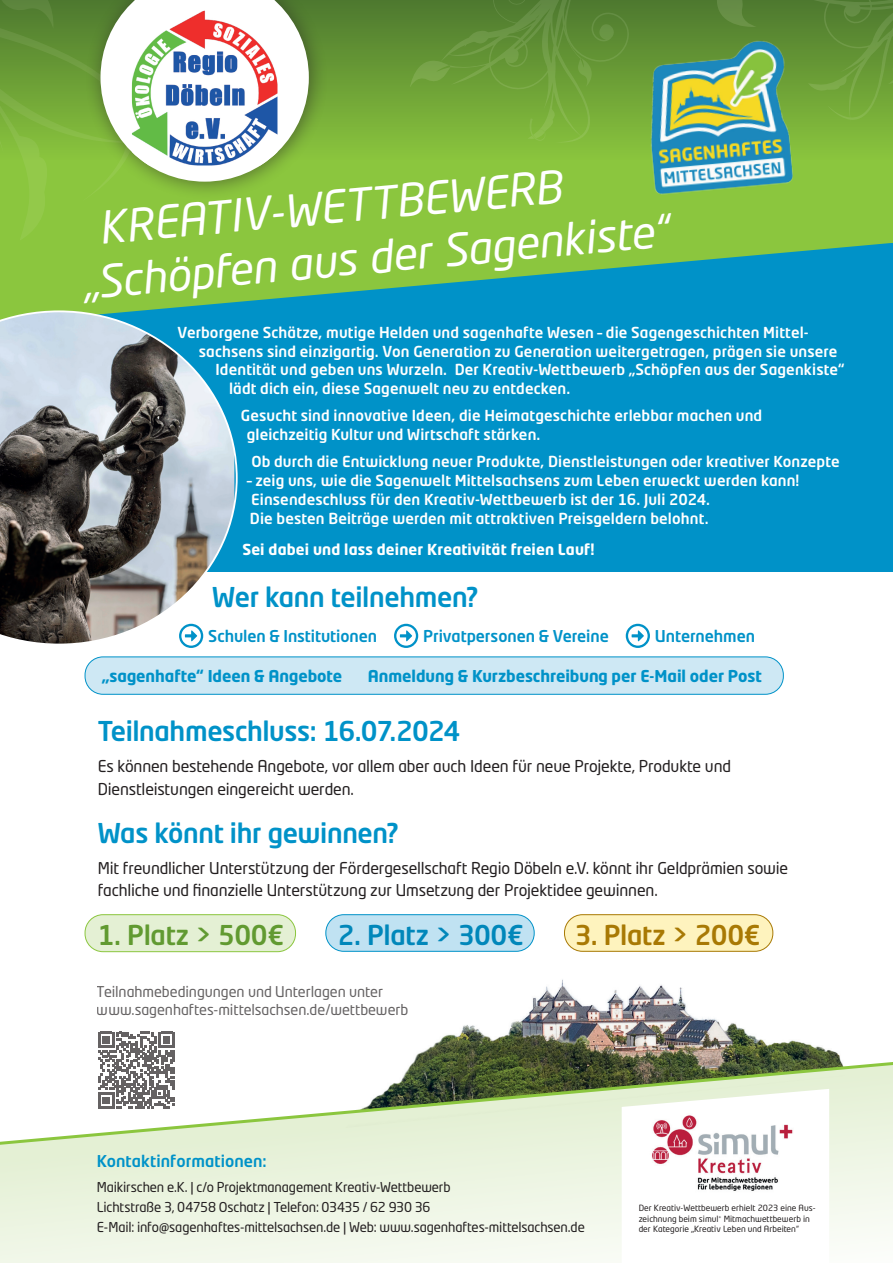
<style>
.page{position:relative;width:893px;height:1263px;background:#fff}
.page>*{position:absolute;margin:0;border:0;box-sizing:border-box;transform-origin:0 0}
.t1{font:italic 44.4px/53.2px "Neo Tech Std";color:#fff}
.t2{font:500 27px "Neo Tech Std";letter-spacing:-.015em;color:#0092c8}
.t3{font:500 27px "Neo Tech Std";letter-spacing:-.01em;color:#619a31}
.t4{font:500 27px "Neo Tech Std";letter-spacing:-.01em;color:#0087ba}
.t5{font:500 27px "Neo Tech Std";letter-spacing:-.01em;color:#a87904}
.t6{font:16.2px/22.5px "Neo Tech Std";letter-spacing:-.01em;color:#231f20}
.t7{font:500 16.2px "Neo Tech Std";letter-spacing:-.005em;color:#0092c8}
.t8{font:700 16.2px "Neo Tech Std";letter-spacing:-.005em;color:#0092c8}
.t9{font:500 15px/18.8px "Neo Tech Std";letter-spacing:.01em;color:#fff}
.t10{font:700 15px "Neo Tech Std";letter-spacing:.01em;color:#fff}
.t11{font:14.7px/18px "Neo Tech Std";letter-spacing:-.005em;color:#231f20}
.t12{font:13.5px/20.2px "Neo Tech Std";letter-spacing:-.01em;color:#231f20}
.t13{font:8.55px/10.5px "Neo Tech Std";color:#231f20}
</style>
<div class="page">
<div style="left:0;top:215px;width:893px;height:357px;background:#0092c8"></div>
<img style="left:327px;top:931px;width:513px;height:126px">
<svg style="left:0;top:1057px;width:893px;height:206px"></svg>
<svg style="left:0;top:242px;width:893px;height:68px;fill:#8bc63e"></svg>
<div style="left:0;top:0;width:893px;height:242px;background:#8bc63e"></div>
<svg style="left:328px;top:0;width:565px;height:142px"></svg>
<div style="left:91px;top:1025px;width:90px;height:90px;background:#fff"></div>
<svg style="left:98px;top:1032px;width:77px;height:76px"></svg>
<svg style="left:0;top:310px;width:238px;height:334px"></svg>
<svg style="left:177px;top:622px;width:28px;height:28px"></svg>
<svg style="left:179px;top:624px;width:24px;height:24px"></svg>
<svg style="left:394px;top:624px;width:24px;height:24px"></svg>
<svg style="left:626px;top:624px;width:24px;height:24px"></svg>
<div style="left:85px;top:915px;width:211px;height:37px;background:#e4f0d4;border-radius:18px"></div>
<div style="left:85px;top:914px;width:211px;height:38px;border:1px solid #8bc63e;border-radius:18px"></div>
<div style="left:326px;top:915px;width:208px;height:36px;background:#c0e2f2;border-radius:18px"></div>
<div style="left:325px;top:914px;width:210px;height:38px;border:1px solid #0092c8;border-radius:18px"></div>
<div style="left:564px;top:915px;width:209px;height:36px;background:#fef3be;border-radius:18px"></div>
<div style="left:564px;top:914px;width:209px;height:38px;border:1px solid #a87904;border-radius:18px"></div>
<img style="left:0;top:0;width:85px;height:240px">
<img style="left:667px;top:0;width:90px;height:26px">
<img style="left:530px;top:118px;width:12px;height:23px">
<img style="left:786px;top:0;width:107px;height:124px">
<svg style="left:887px;top:3px;width:6px;height:2px"></svg>
<div style="left:85px;top:657px;width:698px;height:37px;background:#cee8f4;border-radius:18px"></div>
<div style="left:85px;top:656px;width:699px;height:39px;border:1px solid #0092c8;border-radius:18px"></div>
<div style="left:85px;top:0;width:243px;height:201px;background:#231f20;opacity:.5"></div>
<svg style="left:100px;top:0;width:209px;height:182px"></svg>
<img style="left:132px;top:11px;width:145px;height:154px">
<img style="left:619px;top:26px;width:201px;height:169px">
<svg style="left:622px;top:1089px;width:207px;height:174px"></svg>
<img style="left:649px;top:1114px;width:145px;height:78px">
<h1 class="t1" style="left:76px;top:202px;width:589px;text-indent:21px;rotate:-5deg">KREATIV-WETTBEWERB „Schöpfen aus der Sagenkiste“</h1>
<p class="t9" style="left:177px;top:323px;width:633px">Verborgene Schätze, mutige Helden und sagenhafte Wesen – die Sagengeschichten Mittel-</p>
<p class="t9" style="left:199px;top:341px;width:640px">sachsens sind einzigartig. Von Generation zu Generation weitergetragen, prägen sie unsere</p>
<p class="t9" style="left:215px;top:360px;width:630px">Identität und geben uns Wurzeln. Der Kreativ-Wettbewerb „Schöpfen aus der Sagenkiste“</p>
<p class="t9" style="left:229px;top:379px;width:343px">lädt dich ein, diese Sagenwelt neu zu entdecken.</p>
<p class="t9" style="left:247px;top:406px;width:517px;text-indent:-6px">Gesucht sind innovative Ideen, die Heimatgeschichte erlebbar machen und gleichzeitig Kultur und Wirtschaft stärken.</p>
<p class="t9" style="left:251px;top:452px;width:590px">Ob durch die Entwicklung neuer Produkte, Dienstleistungen oder kreativer Konzepte</p>
<p class="t9" style="left:247px;top:471px;width:554px">– zeig uns, wie die Sagenwelt Mittelsachsens zum Leben erweckt werden kann!<br>Einsendeschluss für den Kreativ-Wettbewerb ist der 16. Juli 2024.<br>Die besten Beiträge werden mit attraktiven Preisgeldern belohnt.</p>
<p class="t10" style="left:242px;top:539px;width:354px">Sei dabei und lass deiner Kreativität freien Lauf!</p>
<h2 class="t2" style="left:212px;top:580px;width:267px">Wer kann teilnehmen?</h2>
<p class="t7" style="left:208px;top:626px;width:170px">Schulen &amp; Institutionen</p>
<p class="t7" style="left:423px;top:626px;width:187px">Privatpersonen &amp; Vereine</p>
<p class="t7" style="left:655px;top:626px;width:102px">Unternehmen</p>
<p class="t8" style="left:102px;top:666px;width:242px">„sagenhafte“ Ideen &amp; Angebote</p>
<p class="t8" style="left:368px;top:666px;width:396px">Anmeldung &amp; Kurzbeschreibung per E-Mail oder Post</p>
<h2 class="t2" style="left:98px;top:714px;width:364px">Teilnahmeschluss: 16.07.2024</h2>
<p class="t6" style="left:98px;top:755px;width:635px">Es können bestehende Angebote, vor allem aber auch Ideen für neue Projekte, Produkte und<br>Dienstleistungen eingereicht werden.</p>
<h2 class="t2" style="left:98px;top:816px;width:302px">Was könnt ihr gewinnen?</h2>
<p class="t6" style="left:98px;top:856px;width:692px">Mit freundlicher Unterstützung der Fördergesellschaft Regio Döbeln e.V. könnt ihr Geldprämien sowie fachliche und finanzielle Unterstützung zur Umsetzung der Projektidee gewinnen.</p>
<h2 class="t3" style="left:98px;top:917px;width:188px">1. Platz &gt; 500€</h2>
<h2 class="t4" style="left:338px;top:917px;width:188px">2. Platz &gt; 300€</h2>
<h2 class="t5" style="left:575px;top:917px;width:187px">3. Platz &gt; 200€</h2>
<p class="t11" style="left:97px;top:982px;width:313px">Teilnahmebedingungen und Unterlagen unter www.sagenhaftes-mittelsachsen.de/wettbewerb</p>
<p class="t7" style="left:97px;top:1151px;width:172px">Kontaktinformationen:</p>
<p class="t12" style="left:97px;top:1176px;width:490px">Maikirschen e.K. | c/o Projektmanagement Kreativ-Wettbewerb<br>Lichtstraße 3, 04758 Oschatz | Telefon: 03435 / 62 930 36<br>E-Mail: info@sagenhaftes-mittelsachsen.de | Web: www.sagenhaftes-mittelsachsen.de</p>
<p class="t13" style="left:639px;top:1203px;width:178px">Der Kreativ-Wettbewerb erhielt 2023 eine Aus&shy;zeichnung beim simul<sup>+</sup> Mitmachwettbewerb in der Kategorie „Kreativ Leben und Arbeiten“</p>
</div>
